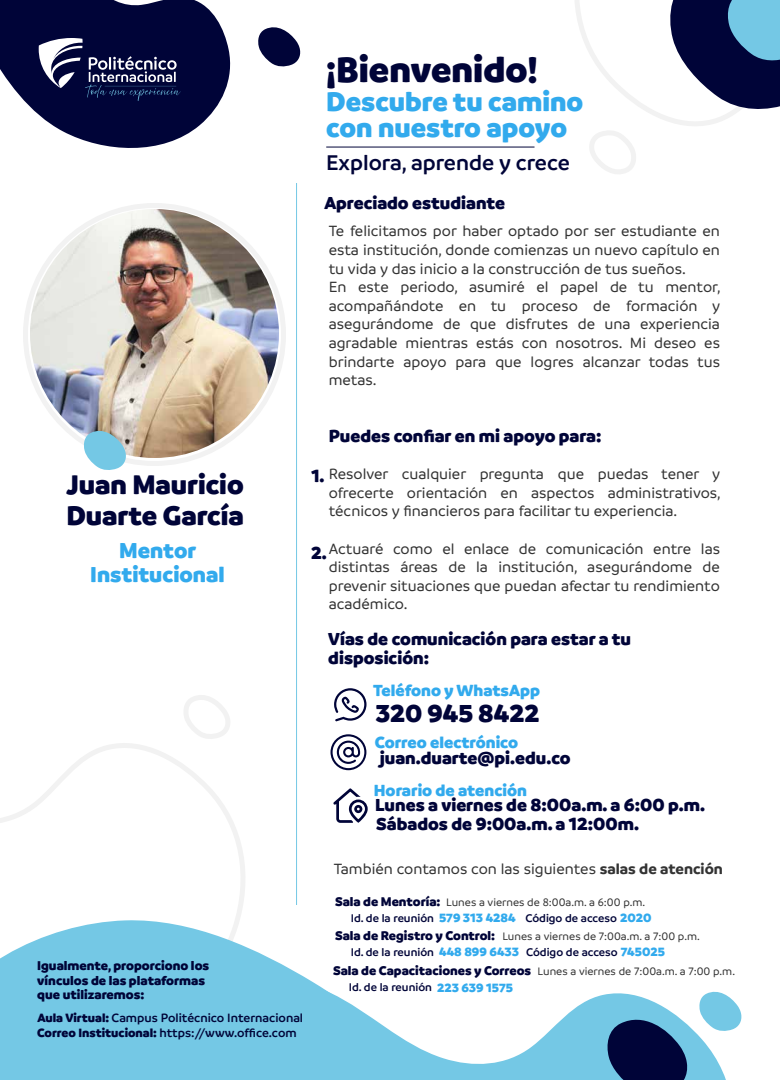
<style>
.page{position:relative;width:780px;height:1080px;background:#fff}
.page>*{position:absolute;margin:0;border:0;box-sizing:border-box;transform-origin:0 0}
.t1{font:900 38.2px "Branding";color:#000438}
.t2{font:900 28.9px/26px "Branding";color:#32aaed}
.t3{font:900 28.9px/30.2px "Branding";color:#000438}
.t4{font:900 26.2px "Branding";color:#000438}
.t5{font:900 23.2px/24.3px "Branding";color:#32aaed;text-align:center}
.t6{font:600 22.9px "Branding";color:#000438}
.t7{font:900 18.6px/19.5px "Branding";color:#000438}
.t8{font:900 17.3px "Branding";color:#32aaed}
.t9{font:500 16px/18.6px "Branding";color:#333;text-align:justify}
.t10{font:900 13.7px/14.3px "Branding";color:#000438}
.t11{font:600 12.9px/14.9px "Branding";color:#000438}
.t12{font:600 12px "Branding";color:#000438}
.t13{font:500 11.6px "Branding";color:#333}
.s1{font-weight:900}
.s2{font-weight:700}
.s3{font-weight:900;font-size:12.8px;color:#32aaed}
.s4{font-weight:900;font-size:13.5px;color:#000438}
</style>
<div class="page">
<svg style="left:0;top:743px;width:245px;height:175px"></svg>
<svg style="left:461px;top:993px;width:265px;height:87px"></svg>
<svg style="left:0;top:0;width:231px;height:148px;fill:#000438"></svg>
<svg style="left:258px;top:27px;width:43px;height:40px"></svg>
<svg style="left:39px;top:38px;width:142px;height:63px"></svg>
<hr style="left:326px;top:147px;width:209px;height:1px;background:#000438">
<svg style="left:334px;top:688px;width:33px;height:33px"></svg>
<svg style="left:331px;top:734px;width:35px;height:36px"></svg>
<svg style="left:333px;top:788px;width:35px;height:35px"></svg>
<svg style="left:0;top:918px;width:461px;height:162px;fill:#74c8e5"></svg>
<svg style="left:698px;top:991px;width:44px;height:41px"></svg>
<svg style="left:606px;top:1012px;width:83px;height:68px"></svg>
<svg style="left:575px;top:0;width:205px;height:174px"></svg>
<img style="left:30px;top:209px;width:249px;height:249px;border-radius:124px">
<svg style="left:83px;top:427px;width:44px;height:43px"></svg>
<svg style="left:180px;top:695px;width:53px;height:49px"></svg>
<h1 class="t1" style="left:326px;top:47px;width:213px">¡Bienvenido!</h1>
<h2 class="t2" style="left:326px;top:88px;width:258px">Descubre tu camino con nuestro apoyo</h2>
<h3 class="t6" style="left:326px;top:150px;width:245px">Explora, aprende y crece</h3>
<p class="t7" style="left:324px;top:193px;width:182px">Apreciado estudiante</p>
<p class="t9" style="left:329px;top:222px;width:394px;text-align:left">Te felicitamos por haber optado por ser estudiante en esta institución, donde comienzas un nuevo capítulo en tu vida y das inicio a la construcción de tus sueños.<br>En este periodo, asumiré el papel de tu mentor, acompañándote en tu proceso de formación y asegurándome de que disfrutes de una experiencia agradable mientras estás con nosotros. Mi deseo es brindarte apoyo para que logres alcanzar todas tus metas.</p>
<h2 class="t3" style="left:66px;top:470px;width:179px">Juan Mauricio<br>Duarte García</h2>
<h3 class="t5" style="left:90px;top:538px;width:136px">Mentor<br>Institucional</h3>
<p class="t10" style="left:37px;top:959px;width:174px">Igualmente, proporciono los vínculos de las plataformas que utilizaremos:</p>
<p class="t11" style="left:37px;top:1011px;width:267px"><span class="s1">Aula Virtual:</span> Campus Politécnico Internacional<br><span class="s1">Correo Institucional:</span> https://www.office.com</p>
<p class="t7" style="left:329px;top:426px;width:274px">Puedes confiar en mi apoyo para:</p>
<p class="t9" style="left:329px;top:465px;width:394px">Resolver cualquier pregunta que puedas tener y ofrecerte orientación en aspectos administrativos, técnicos y financieros para facilitar tu experiencia.</p>
<p class="t9" style="left:329px;top:539px;width:393px">Actuaré como el enlace de comunicación entre las distintas áreas de la institución, asegurándome de prevenir situaciones que puedan afectar tu rendimiento académico.</p>
<p class="t7" style="left:311px;top:466px;width:15px">1.</p>
<p class="t7" style="left:311px;top:543px;width:17px">2.</p>
<p class="t7" style="left:328px;top:629px;width:304px">Vías de comunicación para estar a tu disposición:</p>
<h3 class="t4" style="left:375px;top:698px;width:166px">320 945 8422</h3>
<p class="t7" style="left:380px;top:748px;width:192px">juan.duarte@pi.edu.co</p>
<p class="t8" style="left:373px;top:680px;width:169px">Teléfono y WhatsApp</p>
<p class="t8" style="left:375px;top:732px;width:145px">Correo electrónico</p>
<p class="t8" style="left:374px;top:780px;width:155px">Horario de atención</p>
<p class="t7" style="left:376px;top:814px;width:264px">Sábados de 9:00a.m. a 12:00m.</p>
<p class="t9" style="left:334px;top:860px;width:391px">También contamos con las siguientes <span class="s2">salas de atención</span></p>
<p class="t12" style="left:351px;top:911px;width:302px">Id. de la reunión <span class="s3">579 313 4284</span> Código de acceso <span class="s3">2020</span></p>
<p class="t7" style="left:375px;top:795px;width:331px">Lunes a viernes de 8:00a.m. a 6:00 p.m.</p>
<p class="t13" style="left:335px;top:896px;width:312px"><span class="s4">Sala de Mentoría:</span> Lunes a viernes de 8:00a.m. a 6:00 p.m.</p>
<p class="t12" style="left:351px;top:945px;width:316px">Id. de la reunión <span class="s3">448 899 6433</span> Código de acceso <span class="s3">745025</span></p>
<p class="t13" style="left:335px;top:930px;width:366px"><span class="s4">Sala de Registro y Control:</span> Lunes a viernes de 7:00a.m. a 7:00 p.m.</p>
<p class="t12" style="left:349px;top:981px;width:166px">Id. de la reunión <span class="s3">223 639 1575</span></p>
<p class="t13" style="left:333px;top:966px;width:404px"><span class="s4">Sala de Capacitaciones y Correos</span> Lunes a viernes de 7:00a.m. a 7:00 p.m.</p>
</div>
